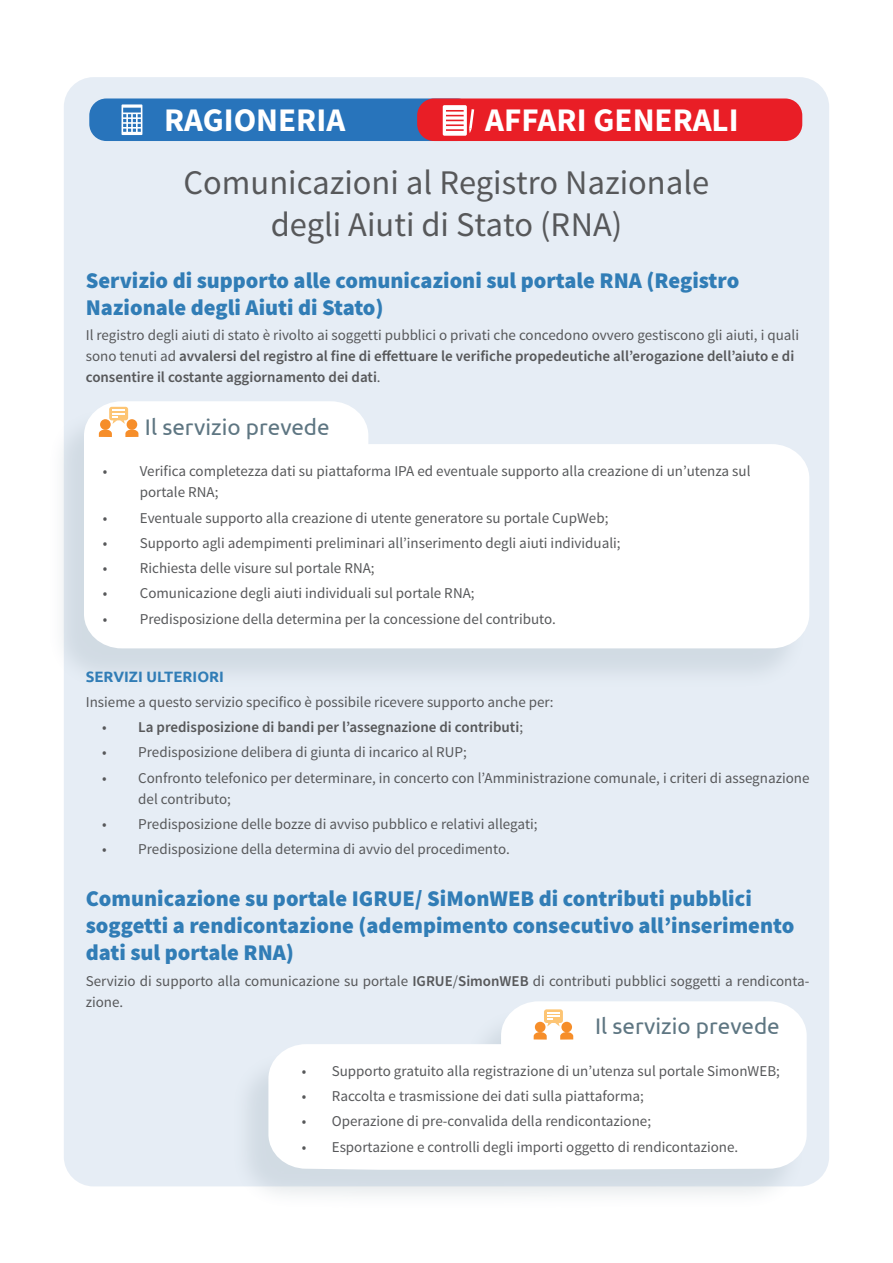
<style>
.page{position:relative;width:893px;height:1263px;background:#fff}
.page>*{position:absolute;margin:0;border:0;box-sizing:border-box;transform-origin:0 0}
.t1{font:34.5px/42px "Source Sans Pro";color:#57585a;text-align:center}
.Titolo_prodotto{font:700 33px "Source Sans Pro";color:#fff}
.Nome_prodotto_-_2022{font:900 22.5px/27px "Source Sans Pro";color:#317db6}
.IL_SERVIZIO_PREVEDE{font:22.5px "Ubuntu";color:#5e7682}
.Il_servizio_prevede{font:15px/21px "Source Sans Pro";color:#57585a}
.testo_prodotto{font:15px/21px "Source Sans Pro";color:#57585a}
.testo_prodotto-2{font:600 15px/21px "Source Sans Pro";color:#57585a}
.IL_SERVIZIO_PREVEDE-2{font:15px "Source Sans Pro";color:#57585a}
.Il_servizio_prevede-2{font:600 15px "Source Sans Pro";color:#57585a}
.SERVIZI_ULTERIORI{font:700 15px "Ubuntu";color:#317db6}
.s1{font-weight:400}
.s2{font-weight:600}
</style>
<div class="page">
<div style="left:64px;top:77px;width:765px;height:1109px;background:#e6edf5;border-radius:30px"></div>
<div style="left:232px;top:1007px;width:572px;height:204px;background:#5e7682;opacity:.15"></div>
<svg style="left:268px;top:1001px;width:539px;height:169px;background:#fbfcfd"></svg>
<div style="left:47px;top:407px;width:760px;height:282px;background:#5e7682;opacity:.15"></div>
<svg style="left:84px;top:401px;width:725px;height:247px;background:#fcfcfd"></svg>
<div style="left:89px;top:98px;width:385px;height:43px;background:#2874bb;border-radius:17px"></div>
<svg style="left:122px;top:104px;width:20px;height:31px"></svg>
<div style="left:417px;top:98px;width:385px;height:43px;background:#e91e26;border-radius:17px"></div>
<svg style="left:443px;top:105px;width:31px;height:31px"></svg>
<svg style="left:109px;top:407px;width:19px;height:13px"></svg>
<svg style="left:99px;top:410px;width:39px;height:27px"></svg>
<div style="left:535px;top:1022px;width:10px;height:10px;background:#f68e2a;border-radius:50%"></div>
<svg style="left:534px;top:1032px;width:13px;height:7px"></svg>
<div style="left:561px;top:1022px;width:11px;height:10px;background:#f68e2a;border-radius:50%"></div>
<svg style="left:560px;top:1032px;width:13px;height:7px"></svg>
<div style="left:544px;top:1009px;width:19px;height:14px;background:#fdc574;border-radius:3px"></div>
<svg style="left:547px;top:1012px;width:13px;height:14px"></svg>
<p class="Titolo_prodotto" style="left:164px;top:99px;width:183px">RAGIONERIA</p>
<p class="Titolo_prodotto" style="left:485px;top:99px;width:255px">AFFARI GENERALI</p>
<p class="t1" style="left:184px;top:162px;width:527px">Comunicazioni al Registro Nazionale degli Aiuti di Stato (RNA)</p>
<p class="Nome_prodotto_-_2022" style="left:86px;top:267px;width:655px">Servizio di supporto alle comunicazioni sul portale RNA (Registro<br>Nazionale degli Aiuti di Stato)</p>
<p class="testo_prodotto-2" style="left:86px;top:325px;width:715px"><span class="s1">Il registro degli aiuti di stato è rivolto ai soggetti pubblici o privati che concedono ovvero gestiscono gli aiuti, i quali sono tenuti ad</span> avvalersi del registro al fine di effettuare le verifiche propedeutiche all’erogazione dell’aiuto e di consentire il costante aggiornamento dei dati<span class="s1">.</span></p>
<p class="IL_SERVIZIO_PREVEDE" style="left:145px;top:413px;width:186px">Il servizio prevede</p>
<p class="Il_servizio_prevede" style="left:140px;top:461px;width:612px;text-indent:-37px">• Verifica completezza dati su piattaforma IPA ed eventuale supporto alla creazione di un’utenza sul portale RNA;</p>
<p class="Il_servizio_prevede" style="left:103px;top:507px;width:507px">• Eventuale supporto alla creazione di utente generatore su portale CupWeb;</p>
<p class="Il_servizio_prevede" style="left:103px;top:533px;width:519px">• Supporto agli adempimenti preliminari all’inserimento degli aiuti individuali;</p>
<p class="Il_servizio_prevede" style="left:103px;top:558px;width:273px">• Richiesta delle visure sul portale RNA;</p>
<p class="Il_servizio_prevede" style="left:103px;top:583px;width:373px">• Comunicazione degli aiuti individuali sul portale RNA;</p>
<p class="Il_servizio_prevede" style="left:103px;top:608px;width:454px">• Predisposizione della determina per la concessione del contributo.</p>
<p class="SERVIZI_ULTERIORI" style="left:86px;top:667px;width:140px">SERVIZI ULTERIORI</p>
<p class="testo_prodotto" style="left:86px;top:692px;width:469px">Insieme a questo servizio specifico è possibile ricevere supporto anche per:</p>
<p class="Il_servizio_prevede-2" style="left:102px;top:717px;width:422px"><span class="s1">•</span> La predisposizione di bandi per l’assegnazione di contributi<span class="s1">;</span></p>
<p class="Il_servizio_prevede" style="left:102px;top:742px;width:366px">• Predisposizione delibera di giunta di incarico al RUP;</p>
<p class="Il_servizio_prevede" style="left:138px;top:767px;width:673px;text-indent:-36px">• Confronto telefonico per determinare, in concerto con l’Amministrazione comunale, i criteri di assegnazione del contributo;</p>
<p class="Il_servizio_prevede" style="left:102px;top:814px;width:437px">• Predisposizione delle bozze di avviso pubblico e relativi allegati;</p>
<p class="Il_servizio_prevede" style="left:102px;top:839px;width:409px">• Predisposizione della determina di avvio del procedimento.</p>
<p class="Nome_prodotto_-_2022" style="left:86px;top:885px;width:710px">Comunicazione su portale IGRUE/ SiMonWEB di contributi pubblici soggetti a rendicontazione (adempimento consecutivo all’inserimento dati sul portale RNA)</p>
<p class="testo_prodotto" style="left:86px;top:970px;width:725px">Servizio di supporto alla comunicazione su portale <span class="s2">IGRUE</span>/<span class="s2">SimonWEB</span> di contributi pubblici soggetti a rendiconta&shy;zione.</p>
<p class="IL_SERVIZIO_PREVEDE" style="left:595px;top:1012px;width:186px">Il servizio prevede</p>
<p class="IL_SERVIZIO_PREVEDE-2" style="left:302px;top:1061px;width:480px">• Supporto gratuito alla registrazione di un’utenza sul portale SimonWEB;</p>
<p class="testo_prodotto" style="left:302px;top:1086px;width:344px">• Raccolta e trasmissione dei dati sulla piattaforma;</p>
<p class="testo_prodotto" style="left:302px;top:1111px;width:351px">• Operazione di pre-convalida della rendicontazione;</p>
<p class="testo_prodotto" style="left:302px;top:1136px;width:438px">• Esportazione e controlli degli importi oggetto di rendicontazione.</p>
</div>
